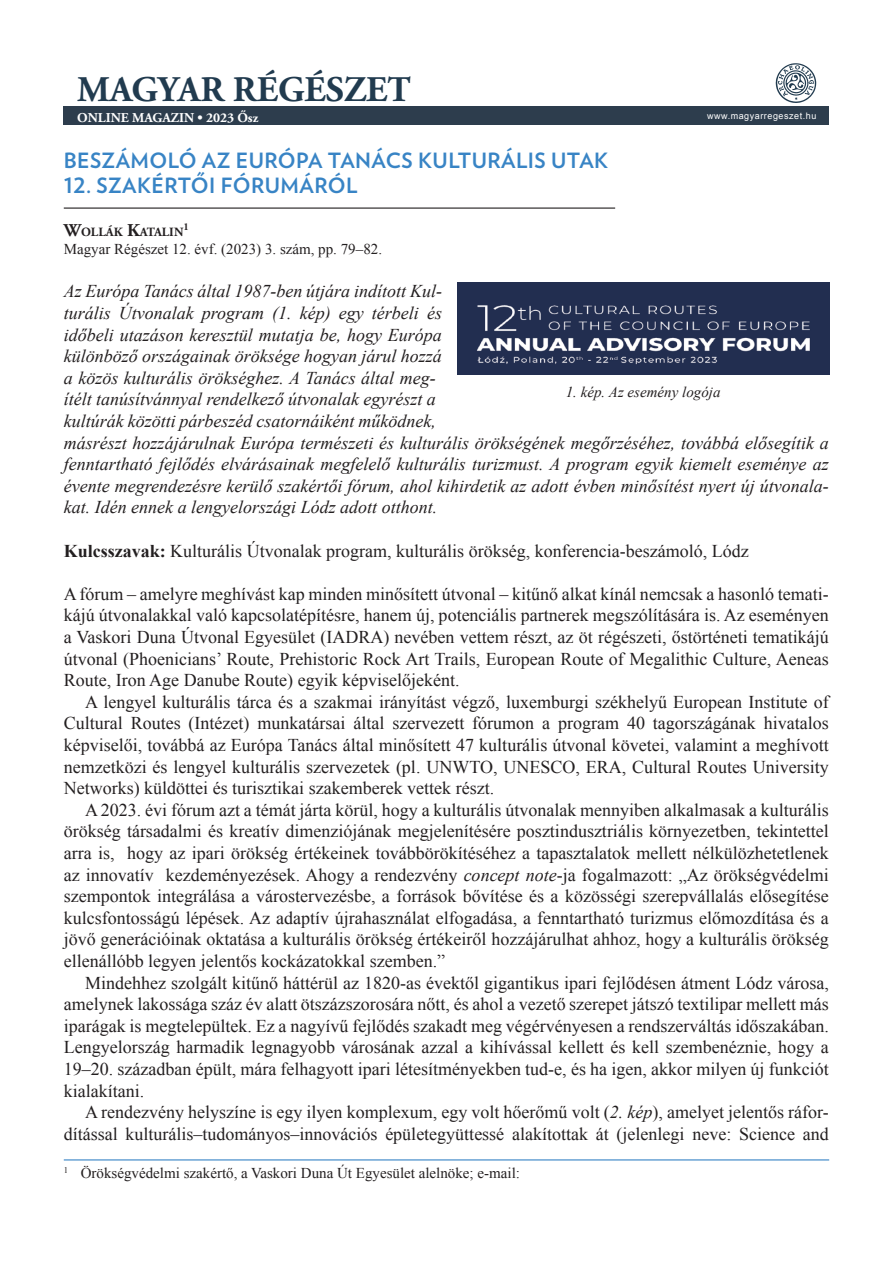
<style>
.page{position:relative;width:893px;height:1263px;background:#fff}
.page>*{position:absolute;margin:0;border:0;box-sizing:border-box;transform-origin:0 0}
.cikk_szoveg{font:700 36px "Adobe Garamond Pro";color:#213b4f}
.cikk_cim_print{font:700 21px "Verlag";letter-spacing:.02em;color:#3884c5}
.cikk_szoveg_print{font:18px/21.6px "Times New Roman";color:#231f20;text-align:justify}
.cikk_1bekezd_print{font:italic 18px/21.6px "Times New Roman";color:#231f20}
.labjegyzet{font:15px "Times New Roman";color:#231f20}
.DOI{font:15px "Times New Roman";color:#231f20}
.kepala{font:italic 15px "Times New Roman";color:#231f20}
.cikk_szoveg-2{font:700 13.5px "Adobe Garamond Pro";color:#fff}
.cikk_szerz_print{font:700 12.6px "Adobe Garamond Pro";color:#231f20}
.cikk_szerz_print-2{font:700 10.5px "Adobe Garamond Pro";color:#231f20}
.cikk_szoveg-3{font:9px "Arial";letter-spacing:.06em;color:#fff}
.s1{font-size:18px}
.s2{font-weight:700}
.s3{font-style:italic}
</style>
<div class="page">
<hr style="left:64px;top:1159px;width:765px;height:1px;background:#3884c5">
<hr style="left:64px;top:207px;width:551px;height:2px;background:#231f20">
<div style="left:64px;top:107px;width:765px;height:18px;background:#2d3d4d"></div>
<img style="left:773px;top:63px;width:45px;height:44px">
<img style="left:457px;top:283px;width:372px;height:91px">
<p class="cikk_szoveg" style="left:77px;top:68px;width:335px">MAGYAR RÉGÉSZET</p>
<p class="cikk_szoveg-2" style="left:77px;top:110px;width:183px">ONLINE MAGAZIN • 2023 Ősz</p>
<p class="cikk_szoveg-3" style="left:707px;top:110px;width:111px">www.magyarregeszet.hu</p>
<p class="cikk_cim_print" style="left:64px;top:144px;width:546px">BESZÁMOLÓ AZ EURÓPA TANÁCS KULTURÁLIS UTAK</p>
<p class="cikk_cim_print" style="left:64px;top:169px;width:295px">12. SZAKÉRTŐI FÓRUMÁRÓL</p>
<p class="cikk_szerz_print" style="left:64px;top:225px;width:121px"><span class="s1">W</span>OLLÁK <span class="s1">K</span>ATALIN</p>
<p class="cikk_szerz_print-2" style="left:183px;top:221px;width:7px">1</p>
<p class="DOI" style="left:64px;top:239px;width:320px">Magyar Régészet 12. évf. (2023) 3. szám, pp. 79–82.</p>
<p class="cikk_1bekezd_print" style="left:64px;top:280px;width:767px">Az Európa Tanács által 1987-ben útjára indított Kul-<br>turális Útvonalak program (1. kép) egy térbeli és<br>időbeli utazáson keresztül mutatja be, hogy Európa<br>különböző országainak öröksége hogyan járul hozzá<br>a közös kulturális örökséghez. A Tanács által meg-<br>ítélt tanúsítvánnyal rendelkező útvonalak egyrészt a<br>kultúrák közötti párbeszéd csatornáiként működnek,<br>másrészt hozzájárulnak Európa természeti és kulturális örökségének megőrzéséhez, továbbá elősegítik a fenntartható fejlődés elvárásainak megfelelő kulturális turizmust. A program egyik kiemelt eseménye az évente megrendezésre kerülő szakértői fórum, ahol kihirdetik az adott évben minősítést nyert új útvonala&shy;kat. Idén ennek a lengyelországi Lódz adott otthont.</p>
<p class="cikk_szoveg_print" style="left:64px;top:539px;width:686px"><span class="s2">Kulcsszavak:</span> Kulturális Útvonalak program, kulturális örökség, konferencia-beszámoló, Lódz</p>
<p class="cikk_szoveg_print" style="left:64px;top:583px;width:767px">A fórum – amelyre meghívást kap minden minősített útvonal – kitűnő alkat kínál nemcsak a hasonló temati&shy;kájú útvonalakkal való kapcsolatépítésre, hanem új, potenciális partnerek megszólítására is. Az eseményen a Vaskori Duna Útvonal Egyesület (IADRA) nevében vettem részt, az öt régészeti, őstörténeti tematikájú útvonal (Phoenicians’ Route, Prehistoric Rock Art Trails, European Route of Megalithic Culture, Aeneas Route, Iron Age Danube Route) egyik képviselőjeként.</p>
<p class="cikk_szoveg_print" style="left:64px;top:691px;width:767px;text-indent:21px">A lengyel kulturális tárca és a szakmai irányítást végző, luxemburgi székhelyű European Institute of Cultural Routes (Intézet) munkatársai által szervezett fórumon a program 40 tagországának hivatalos képviselői, továbbá az Európa Tanács által minősített 47 kulturális útvonal követei, valamint a meghívott nemzetközi és lengyel kulturális szervezetek (pl. UNWTO, UNESCO, ERA, Cultural Routes University Networks) küldöttei és turisztikai szakemberek vettek részt.</p>
<p class="cikk_szoveg_print" style="left:64px;top:799px;width:767px;text-indent:21px">A 2023. évi fórum azt a témát járta körül, hogy a kulturális útvonalak mennyiben alkalmasak a kulturális örökség társadalmi és kreatív dimenziójának megjelenítésére posztindusztriális környezetben, tekintettel arra is, hogy az ipari örökség értékeinek továbbörökítéséhez a tapasztalatok mellett nélkülözhetetlenek az innovatív kezdeményezések. Ahogy a rendezvény <span class="s3">concept note</span>-ja fogalmazott: „Az örökségvédelmi szempontok integrálása a várostervezésbe, a források bővítése és a közösségi szerepvállalás elősegítése kulcsfontosságú lépések. Az adaptív újrahasználat elfogadása, a fenntartható turizmus előmozdítása és a jövő generációinak oktatása a kulturális örökség értékeiről hozzájárulhat ahhoz, hogy a kulturális örökség ellenállóbb legyen jelentős kockázatokkal szemben.”</p>
<p class="cikk_szoveg_print" style="left:64px;top:971px;width:767px;text-indent:21px">Mindehhez szolgált kitűnő háttérül az 1820-as évektől gigantikus ipari fejlődésen átment Lódz városa, amelynek lakossága száz év alatt ötszázszorosára nőtt, és ahol a vezető szerepet játszó textilipar mellett más iparágak is megtelepültek. Ez a nagyívű fejlődés szakadt meg végérvényesen a rendszerváltás időszakában.<br>Lengyelország harmadik legnagyobb városának azzal a kihívással kellett és kell szembenéznie, hogy a 19–20. században épült, mára felhagyott ipari létesítményekben tud-e, és ha igen, akkor milyen új funkciót kialakítani.</p>
<p class="cikk_szoveg_print" style="left:64px;top:1101px;width:767px;text-align:right">A rendezvény helyszíne is egy ilyen komplexum, egy volt hőerőmű volt (<span class="s3">2. kép</span>), amelyet jelentős ráfor&shy;dítással kulturális–tudományos–innovációs épületegyüttessé alakítottak át (jelenlegi neve: Science and</p>
<p class="labjegyzet" style="left:64px;top:1163px;width:458px"><sup>1</sup> Örökségvédelmi szakértő, a Vaskori Duna Út Egyesület alelnöke; e-mail:</p>
<p class="kepala" style="left:566px;top:382px;width:156px">1. kép. Az esemény logója</p>
</div>
